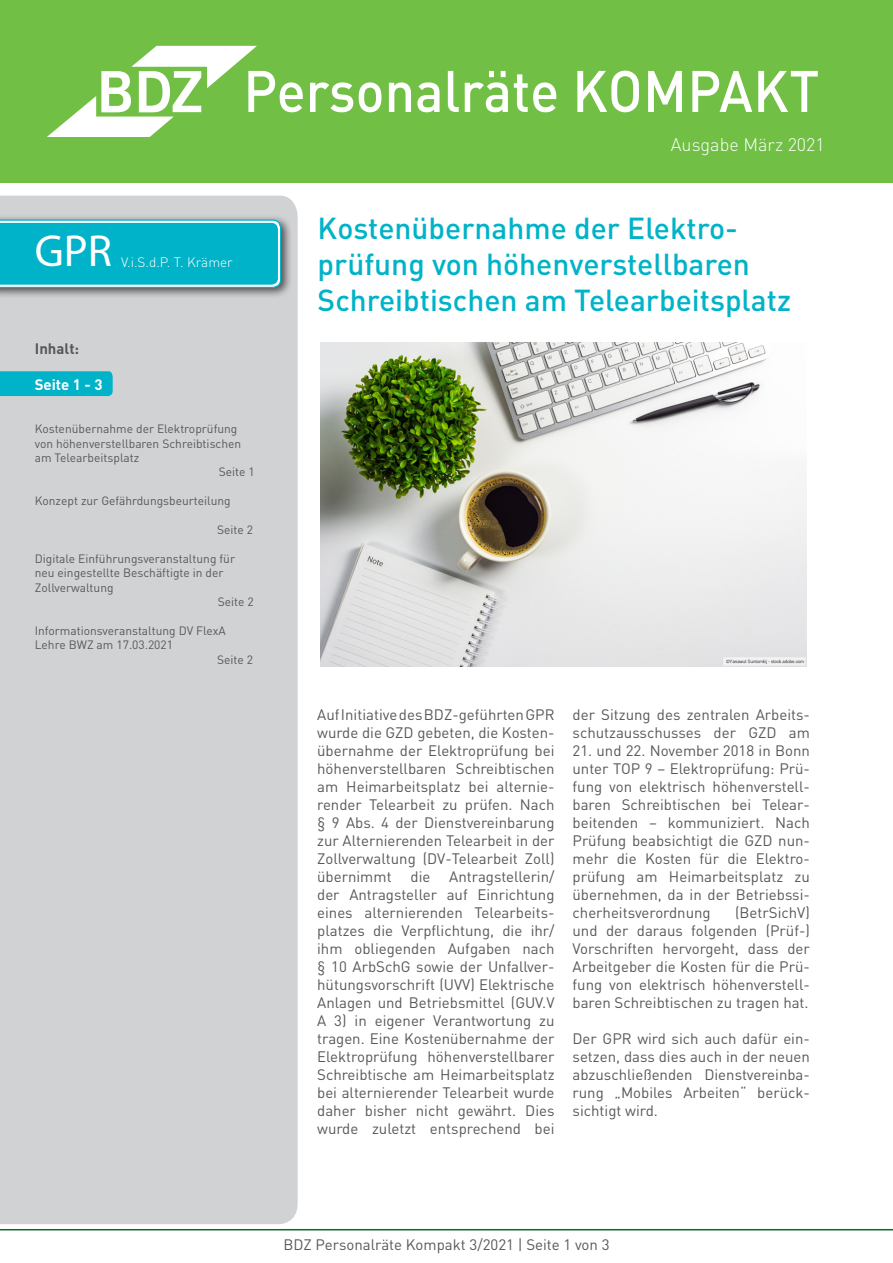
<style>
.page{position:relative;width:893px;height:1263px;background:#fff}
.page>*{position:absolute;margin:0;border:0;box-sizing:border-box;transform-origin:0 0}
.t1{font:45px "Myriad Pro";color:#fff}
.t2{font:500 30px/36px "DIN Pro";color:#00b3c8}
.t3{font:300 18px "DIN Pro";color:#fff}
.t4{font:15px/18px "DIN Pro";color:#57585a;text-align:justify}
.t5{font:700 15px "DIN Pro";color:#fff}
.t6{font:700 15px "DIN Pro";color:#57585a}
.t7{font:300 13.5px "DIN Pro";color:#fff}
.t8{font:12px/14.4px "DIN Pro";color:#57585a}
</style>
<div class="page">
<hr style="left:0;top:1229px;width:893px;height:1px;background:#086c28">
<img style="left:321px;top:342px;width:485px;height:324px">
<div style="left:0;top:0;width:893px;height:183px;background:#71bf44"></div>
<div style="left:0;top:196px;width:298px;height:1028px;background:#d1d2d4"></div>
<svg style="left:47px;top:46px;width:771px;height:91px"></svg>
<div style="left:0;top:214px;width:292px;height:85px;background:#231f20;opacity:.75"></div>
<svg style="left:0;top:219px;width:282px;height:70px"></svg>
<div style="left:0;top:371px;width:113px;height:25px;background:#00b3c8"></div>
<p class="t1" style="left:35px;top:223px;width:79px">GPR</p>
<p class="t7" style="left:121px;top:253px;width:113px">V.i.S.d.P. T. Krämer</p>
<p class="t6" style="left:35px;top:338px;width:46px">Inhalt:</p>
<p class="t5" style="left:35px;top:374px;width:69px">Seite 1 - 3</p>
<p class="t8" style="left:35px;top:421px;width:204px">Kostenübernahme der Elektroprüfung</p>
<p class="t8" style="left:35px;top:436px;width:208px">von höhenverstellbaren Schreibtischen</p>
<p class="t8" style="left:35px;top:450px;width:106px">am Telearbeitsplatz</p>
<p class="t8" style="left:219px;top:464px;width:37px">Seite 1</p>
<p class="t8" style="left:35px;top:493px;width:198px">Konzept zur Gefährdungsbeurteilung</p>
<p class="t8" style="left:217px;top:522px;width:37px">Seite 2</p>
<p class="t8" style="left:35px;top:551px;width:202px">Digitale Einführungsveranstaltung für neu eingestellte Beschäftigte in der<br>Zollverwaltung</p>
<p class="t8" style="left:218px;top:594px;width:37px">Seite 2</p>
<p class="t8" style="left:35px;top:623px;width:193px">Informationsveranstaltung DV FlexA</p>
<p class="t8" style="left:35px;top:637px;width:140px">Lehre BWZ am 17.03.2021</p>
<p class="t8" style="left:217px;top:652px;width:37px">Seite 2</p>
<p class="t3" style="left:671px;top:132px;width:155px">Ausgabe März 2021</p>
<p class="t2" style="left:318px;top:209px;width:475px">Kostenübernahme der Elektro&shy;prüfung von höhenverstellbaren<br>Schreibtischen am Telearbeitsplatz</p>
<p class="t4" style="left:317px;top:705px;width:239px">Auf Initiative des BDZ-geführten GPR wurde die GZD gebeten, die Kosten&shy;übernahme der Elektroprüfung bei höhenverstellbaren Schreibtischen am Heimarbeitsplatz bei alternie&shy;render Telearbeit zu prüfen. Nach § 9 Abs. 4 der Dienstvereinbarung zur Alternierenden Telearbeit in der Zollverwaltung (DV-Telearbeit Zoll) übernimmt</p>
<p class="t4" style="left:317px;top:867px;width:239px;text-indent:132px">Antragstellerin/ der Antragsteller auf Einrichtung eines alternierenden Telearbeits&shy;platzes die Verpflichtung, die ihr/ ihm obliegenden Aufgaben nach § 10 ArbSchG sowie der Unfallver&shy;hütungsvorschrift (UVV) Elektrische Anlagen und Betriebsmittel (GUV.V A 3) in eigener Verantwortung zu tragen. Eine Kostenübernahme der Elektroprüfung höhenverstellbarer Schreibtische am Heimarbeitsplatz bei alternierender Telearbeit wurde daher bisher nicht gewährt. Dies wurde zuletzt entsprechend bei</p>
<p class="t4" style="left:410px;top:867px;width:21px">die</p>
<p class="t4" style="left:573px;top:705px;width:239px">der Sitzung des zentralen Arbeits&shy;schutzausschusses der GZD am</p>
<p class="t4" style="left:573px;top:741px;width:239px">21. und 22. November 2018 in Bonn unter TOP 9 – Elektroprüfung: Prü&shy;fung von elektrisch höhenverstell&shy;baren Schreibtischen bei Telear&shy;beitenden – kommuniziert. Nach Prüfung beabsichtigt die GZD nun&shy;mehr die Kosten für die Elektro&shy;prüfung am Heimarbeitsplatz zu übernehmen, da in der Betriebssi&shy;cherheitsverordnung</p>
<p class="t4" style="left:573px;top:903px;width:239px;text-indent:163px">(BetrSichV) und der daraus folgenden (Prüf-)<br>Vorschriften hervorgeht, dass der Arbeitgeber die Kosten für die Prü&shy;fung von elektrisch höhenverstell&shy;baren Schreibtischen zu tragen hat.</p>
<p class="t4" style="left:573px;top:1029px;width:239px">Der GPR wird sich auch dafür ein&shy;setzen, dass dies auch in der neuen abzuschließenden Dienstvereinba&shy;rung „Mobiles Arbeiten“ berück&shy;sichtigt wird.</p>
<p class="t4" style="left:283px;top:1235px;width:328px">BDZ Personalräte Kompakt 3/2021 | Seite 1 von 3</p>
</div>
